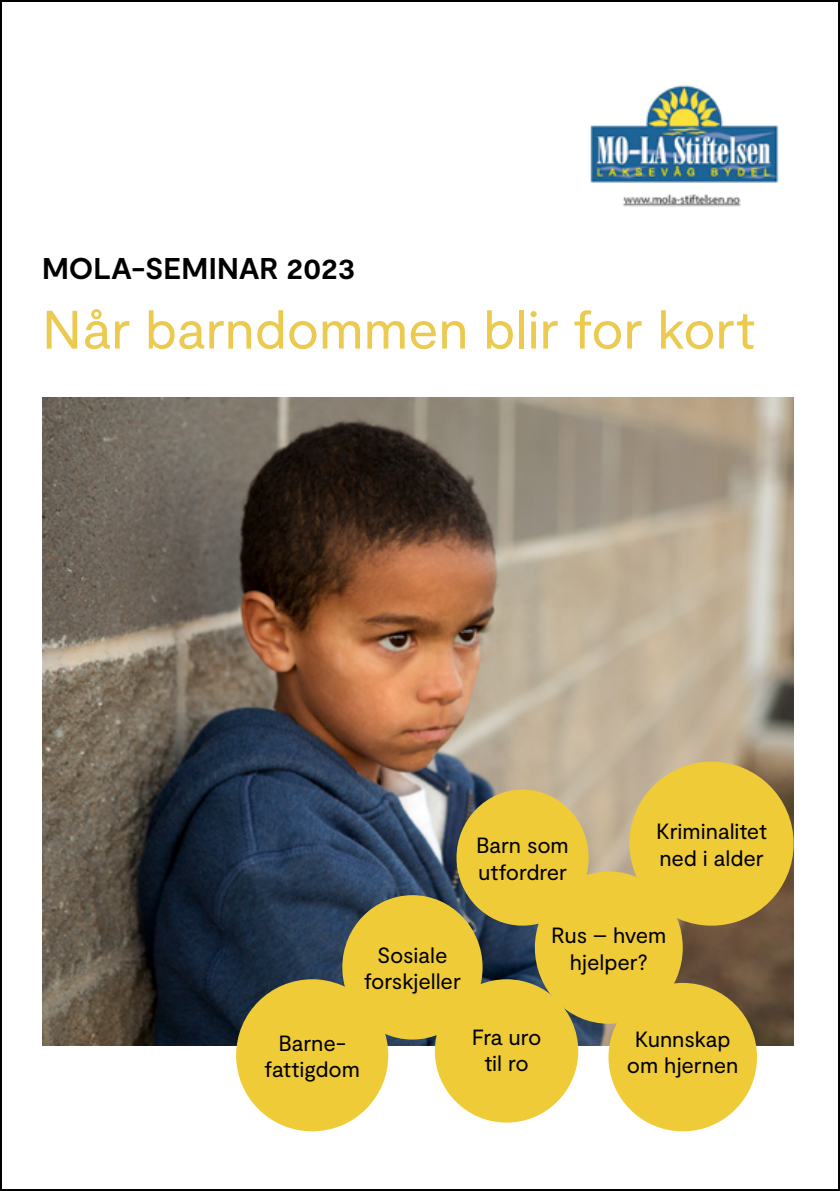
<style>
.page{position:relative;width:840px;height:1191px;background:#fff}
.page>*{position:absolute;margin:0;border:0;box-sizing:border-box;transform-origin:0 0}
.t1{font:54px "Moderat";letter-spacing:-.005em;color:#ecc94f}
.t2{font:700 30px "Moderat";color:#000}
.t3{font:22px/26.4px "Moderat";letter-spacing:-.005em;color:#000;text-align:center}
</style>
<div class="page">
<img style="left:42px;top:397px;width:751px;height:648px">
<img style="left:590px;top:85px;width:189px;height:122px">
<div style="left:456px;top:789px;width:132px;height:136px;background:#efcb37;border-radius:50%"></div>
<div style="left:534px;top:871px;width:148px;height:152px;background:#efcb37;border-radius:50%"></div>
<div style="left:342px;top:895px;width:140px;height:144px;background:#efcb37;border-radius:50%"></div>
<div style="left:608px;top:983px;width:148px;height:148px;background:#efcb37;border-radius:50%"></div>
<div style="left:236px;top:979px;width:152px;height:152px;background:#efcb37;border-radius:50%"></div>
<div style="left:434px;top:979px;width:144px;height:143px;background:#efcb37;border-radius:50%"></div>
<div style="left:629px;top:761px;width:164px;height:164px;background:#efcb37;border-radius:50%"></div>
<h2 class="t2" style="left:42px;top:251px;width:314px">MOLA-SEMINAR 2023</h2>
<h1 class="t1" style="left:42px;top:298px;width:714px">Når barndommen blir for kort</h1>
<p class="t3" style="left:476px;top:833px;width:94px;text-align:left">Barn som utfordrer</p>
<p class="t3" style="left:655px;top:819px;width:112px;text-align:left">Kriminalitet ned i alder</p>
<p class="t3" style="left:551px;top:923px;width:117px">Rus – hvem</p>
<p class="t3" style="left:377px;top:942px;width:72px">Sosiale</p>
<p class="t3" style="left:569px;top:949px;width:79px">hjelper?</p>
<p class="t3" style="left:364px;top:969px;width:98px">forskjeller</p>
<p class="t3" style="left:626px;top:1026px;width:113px">Kunnskap om hjernen</p>
<p class="t3" style="left:264px;top:1030px;width:97px">Barne&shy;fattigdom</p>
<p class="t3" style="left:471px;top:1024px;width:71px">Fra uro til ro</p>
</div>
